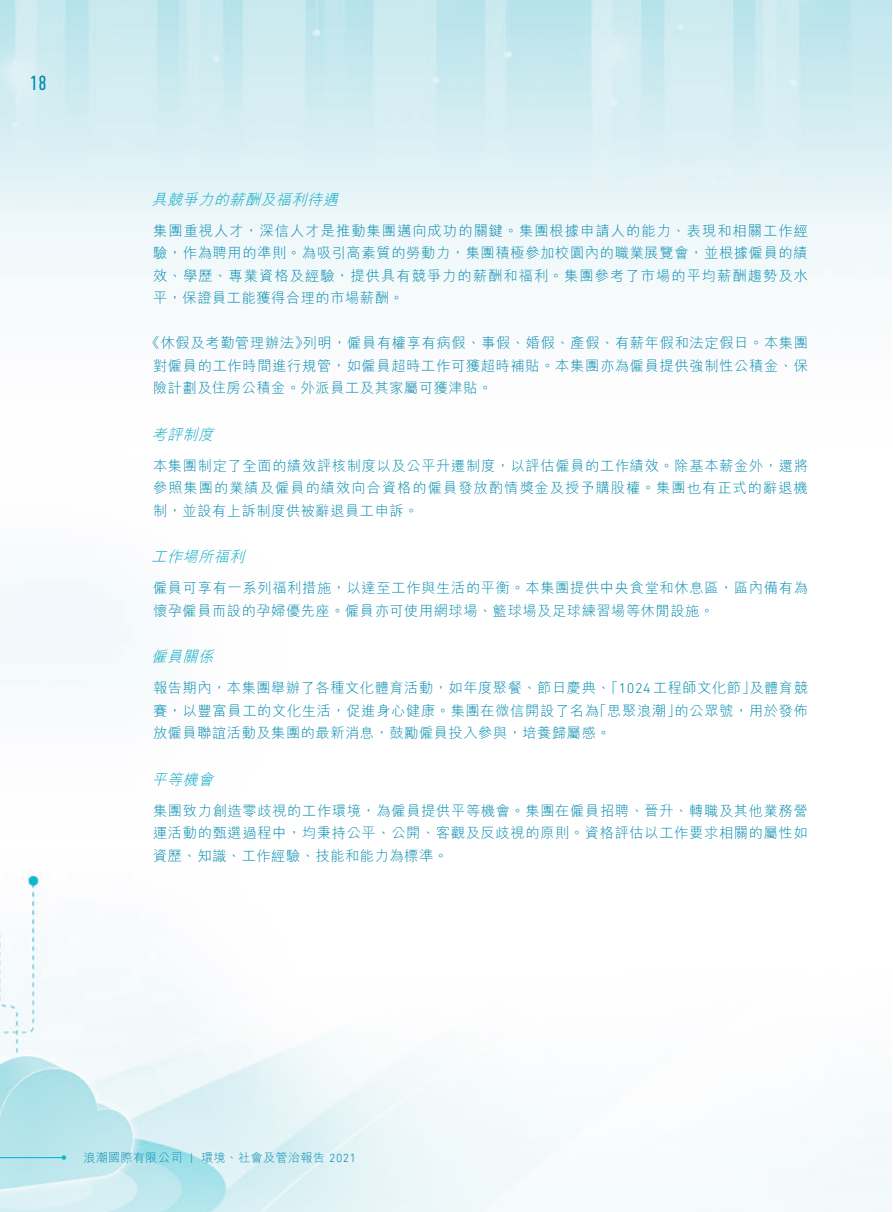
<style>
.page{position:relative;width:893px;height:1212px;background:#fff}
.page>*{position:absolute;margin:0;border:0;box-sizing:border-box;transform-origin:0 0}
.t1{font:condensed 21px "DIN Next LT Pro";color:#008aac}
._5__副副標題{font:italic 300 15px "M Hei HK";color:#00a8c0}
._1__內文{font:300 14.25px/22.5px "M Hei HK";letter-spacing:.045em;color:#008aac;text-align:justify}
.t2{font:300 12px "M Hei HK";letter-spacing:.035em;color:#008aac}
.s1{font-family:"DIN Next LT Pro"}
</style>
<div class="page">
<img style="left:0;top:0;width:892px;height:1212px">
<hr style="left:0;top:1157px;width:64px;height:1px;background:#0dbacd">
<svg style="left:62px;top:1155px;width:4px;height:5px"></svg>
<h1 class="t1" style="left:30px;top:71px;width:18px">18</h1>
<p class="_5__副副標題" style="left:152px;top:192px;width:192px">具競爭力的薪酬及福利待遇</p>
<p class="_1__內文" style="left:153px;top:219px;width:656px">集團重視人才，深信人才是推動集團邁向成功的關鍵。集團根據申請人的能力、表現和相關工作經驗，作為聘用的準則。為吸引高素質的勞動力，集團積極參加校園內的職業展覽會，並根據僱員的績效、學歷、專業資格及經驗，提供具有競爭力的薪酬和福利。集團參考了市場的平均薪酬趨勢及水平，保證員工能獲得合理的市場薪酬。</p>
<p class="_1__內文" style="left:153px;top:332px;width:656px;text-indent:-7px">《休假及考勤管理辦法》列明，僱員有權享有病假、事假、婚假、產假、有薪年假和法定假日。本集團對僱員的工作時間進行規管，如僱員超時工作可獲超時補貼。本集團亦為僱員提供強制性公積金、保險計劃及住房公積金。外派員工及其家屬可獲津貼。</p>
<p class="_5__副副標題" style="left:152px;top:427px;width:67px">考評制度</p>
<p class="_1__內文" style="left:153px;top:454px;width:656px">本集團制定了全面的績效評核制度以及公平升遷制度，以評估僱員的工作績效。除基本薪金外，還將參照集團的業績及僱員的績效向合資格的僱員發放酌情獎金及授予購股權。集團也有正式的辭退機制，並設有上訴制度供被辭退員工申訴。</p>
<p class="_5__副副標題" style="left:152px;top:549px;width:98px">工作場所福利</p>
<p class="_1__內文" style="left:153px;top:577px;width:656px">僱員可享有一系列福利措施，以達至工作與生活的平衡。本集團提供中央食堂和休息區，區內備有為懷孕僱員而設的孕婦優先座。僱員亦可使用網球場、籃球場及足球練習場等休閒設施。</p>
<p class="_5__副副標題" style="left:152px;top:649px;width:67px">僱員關係</p>
<p class="_1__內文" style="left:153px;top:677px;width:656px">報告期內，本集團舉辦了各種文化體育活動，如年度聚餐、節日慶典、「<span class="s1">1024</span>工程師文化節」及體育競賽，以豐富員工的文化生活，促進身心健康。集團在微信開設了名為「思聚浪潮」的公眾號，用於發佈放僱員聯誼活動及集團的最新消息，鼓勵僱員投入參與，培養歸屬感。</p>
<p class="_5__副副標題" style="left:152px;top:772px;width:67px">平等機會</p>
<p class="_1__內文" style="left:153px;top:799px;width:656px">集團致力創造零歧視的工作環境，為僱員提供平等機會。集團在僱員招聘、晉升、轉職及其他業務營運活動的甄選過程中，均秉持公平、公開、客觀及反歧視的原則。資格評估以工作要求相關的屬性如資歷、知識、工作經驗、技能和能力為標準。</p>
<p class="t2" style="left:83px;top:1151px;width:274px">浪潮國際有限公司 <span class="s1">|</span> 環境、社會及管治報告 <span class="s1">2021</span></p>
</div>
